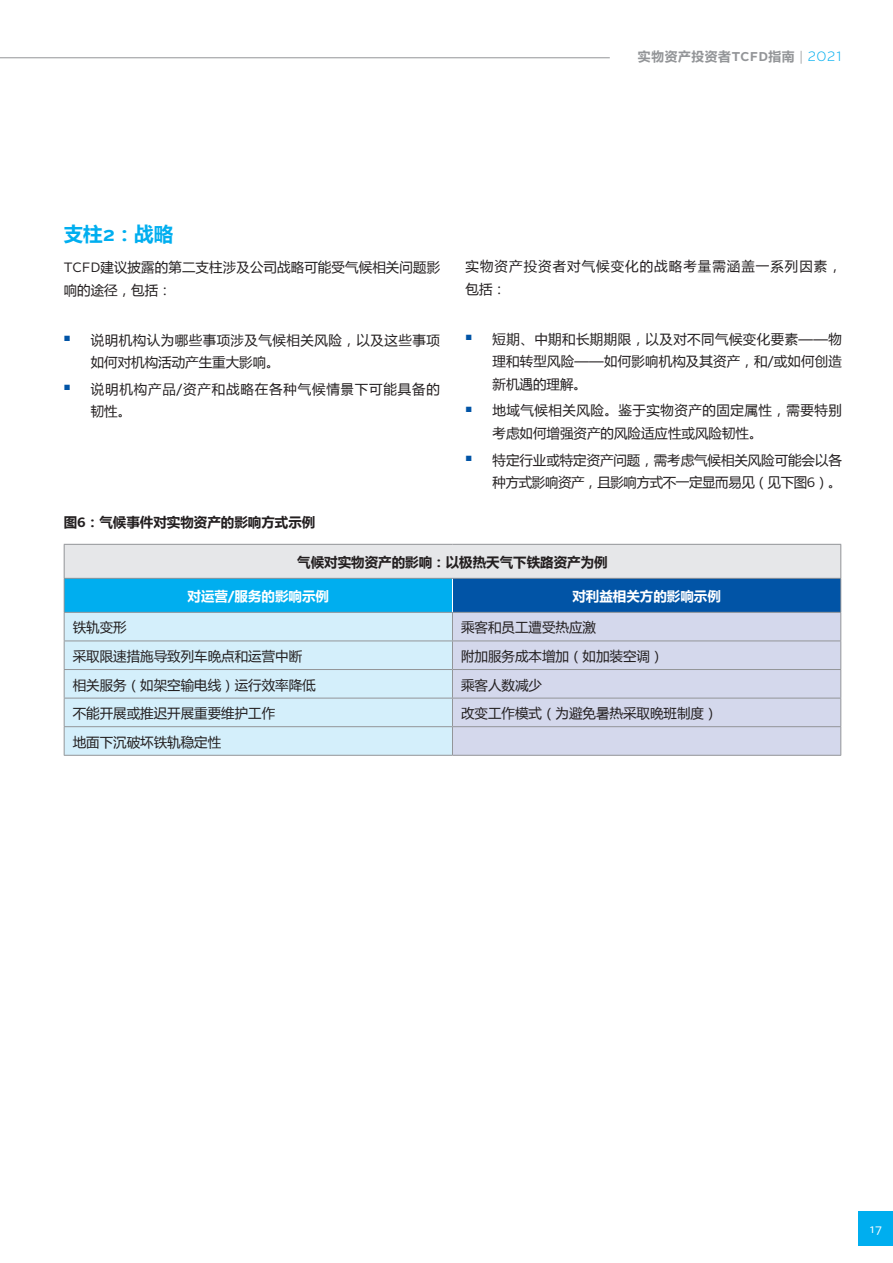
<style>
.page{position:relative;width:893px;height:1263px;background:#fff}
.page>*{position:absolute;margin:0;border:0;box-sizing:border-box;transform-origin:0 0}
.t1{font:700 19.5px "Microsoft Ya Hei";color:#00aeef}
.t2{font:13.5px/22.5px "Microsoft Ya Hei";color:#231f20}
.t3{font:13.5px/22.5px "Microsoft Ya Hei";letter-spacing:.035em;color:#231f20}
.t4{font:700 13.5px "Microsoft Ya Hei";color:#231f20}
.t5{font:13.5px/22.5px "Microsoft Ya Hei";letter-spacing:.06em;color:#231f20}
.t6{font:13.5px/22.5px "Microsoft Ya Hei";letter-spacing:.075em;color:#231f20}
.t7{font:700 13.5px "Microsoft Ya Hei";color:#fff}
.t8{font:700 12.75px "Microsoft Ya Hei";letter-spacing:.05em;color:#939598}
.t9{font:12px "Alright Sans";color:#fff}
.s1{font-family:"Alright Sans"}
.s2{font-family:"Alright Sans";font-weight:300;font-size:13.5px}
.s3{font-family:"Alright Sans";font-weight:300;font-size:13.5px;color:#00aeef}
</style>
<div class="page">
<div style="left:859px;top:1212px;width:34px;height:34px;background:#00aeef"></div>
<hr style="left:0;top:57px;width:610px;height:1px;background:#939598">
<div style="left:64px;top:544px;width:777px;height:34px;background:#e6e7e9"></div>
<div style="left:64px;top:578px;width:388px;height:34px;background:#00aeef"></div>
<div style="left:452px;top:578px;width:389px;height:34px;background:#0154a6"></div>
<div style="left:65px;top:613px;width:387px;height:142px;background:#d4effb"></div>
<div style="left:453px;top:613px;width:387px;height:142px;background:#d4d8ec"></div>
<hr style="left:64px;top:544px;width:388px;height:1px;background:#939598">
<hr style="left:64px;top:545px;width:1px;height:33px;background:#939598">
<hr style="left:452px;top:544px;width:389px;height:1px;background:#939598">
<hr style="left:840px;top:545px;width:1px;height:33px;background:#939598">
<hr style="left:64px;top:578px;width:388px;height:1px;background:#939598">
<hr style="left:64px;top:579px;width:1px;height:33px;background:#939598">
<hr style="left:452px;top:578px;width:389px;height:1px;background:#939598">
<hr style="left:840px;top:579px;width:1px;height:33px;background:#939598">
<hr style="left:64px;top:612px;width:388px;height:1px;background:#939598">
<hr style="left:452px;top:612px;width:389px;height:1px;background:#939598">
<hr style="left:64px;top:640px;width:388px;height:1px;background:#939598">
<hr style="left:452px;top:640px;width:389px;height:1px;background:#939598">
<hr style="left:64px;top:669px;width:388px;height:1px;background:#939598">
<hr style="left:452px;top:669px;width:389px;height:1px;background:#939598">
<hr style="left:64px;top:698px;width:388px;height:1px;background:#939598">
<hr style="left:452px;top:698px;width:389px;height:1px;background:#939598">
<hr style="left:64px;top:726px;width:388px;height:1px;background:#939598">
<svg style="left:64px;top:613px;width:1px;height:142px"></svg>
<hr style="left:452px;top:726px;width:389px;height:1px;background:#939598">
<svg style="left:452px;top:613px;width:1px;height:142px"></svg>
<svg style="left:840px;top:613px;width:1px;height:142px"></svg>
<hr style="left:64px;top:755px;width:388px;height:1px;background:#939598">
<hr style="left:452px;top:755px;width:389px;height:1px;background:#939598">
<hr style="left:452px;top:579px;width:1px;height:33px;background:#fff">
<p class="t8" style="left:638px;top:48px;width:205px">实物资产投资者<span class="s1">TCFD</span>指南 <span class="s2">|</span> <span class="s3">2021</span></p>
<h1 class="t1" style="left:64px;top:221px;width:111px">支柱<span class="s1">2</span>：战略</h1>
<p class="t2" style="left:64px;top:256px;width:378px"><span class="s1">TCFD</span>建议披露的第二支柱涉及公司战略可能受气候相关问题影响的途径，包括：</p>
<p class="t3" style="left:91px;top:328px;width:351px;text-indent:-27px"><sup>■</sup> 说明机构认为哪些事项涉及气候相关风险，以及这些事项如何对机构活动产生重大影响。</p>
<p class="t5" style="left:91px;top:377px;width:351px;text-indent:-27px"><sup>■</sup> 说明机构产品/资产和战略在各种气候情景下可能具备的韧性。</p>
<p class="t6" style="left:466px;top:255px;width:378px">实物资产投资者对气候变化的战略考量需涵盖一系列因素，包括：</p>
<p class="t2" style="left:493px;top:327px;width:351px;text-align:justify;text-indent:-27px"><sup>■</sup> 短期、中期和长期期限，以及对不同气候变化要素——物理和转型风险——如何影响机构及其资产，和/或如何创造新机遇的理解。</p>
<p class="t3" style="left:493px;top:399px;width:351px;text-indent:-27px"><sup>■</sup> 地域气候相关风险。鉴于实物资产的固定属性，需要特别考虑如何增强资产的风险适应性或风险韧性。</p>
<p class="t2" style="left:466px;top:448px;width:378px;text-align:right"><sup>■</sup> 特定行业或特定资产问题，需考虑气候相关风险可能会以各种方式影响资产，且影响方式不一定显而易见（见下图<span class="s1">6</span>）。</p>
<p class="t4" style="left:64px;top:513px;width:253px">图<span class="s1">6</span>：气候事件对实物资产的影响方式示例</p>
<p class="t4" style="left:297px;top:553px;width:312px">气候对实物资产的影响：以极热天气下铁路资产为例</p>
<p class="t7" style="left:188px;top:587px;width:143px">对运营/服务的影响示例</p>
<p class="t7" style="left:572px;top:587px;width:150px">对利益相关方的影响示例</p>
<p class="t2" style="left:73px;top:616px;width:55px">铁轨变形</p>
<p class="t2" style="left:461px;top:616px;width:136px">乘客和员工遭受热应激</p>
<p class="t2" style="left:73px;top:644px;width:231px">采取限速措施导致列车晚点和运营中断</p>
<p class="t2" style="left:461px;top:644px;width:204px">附加服务成本增加（如加装空调）</p>
<p class="t2" style="left:73px;top:673px;width:244px">相关服务（如架空输电线）运行效率降低</p>
<p class="t2" style="left:461px;top:673px;width:82px">乘客人数减少</p>
<p class="t2" style="left:73px;top:702px;width:204px">不能开展或推迟开展重要维护工作</p>
<p class="t2" style="left:461px;top:702px;width:258px">改变工作模式（为避免暑热采取晚班制度）</p>
<p class="t2" style="left:73px;top:730px;width:150px">地面下沉破坏铁轨稳定性</p>
<p class="t9" style="left:870px;top:1221px;width:14px">17</p>
</div>
